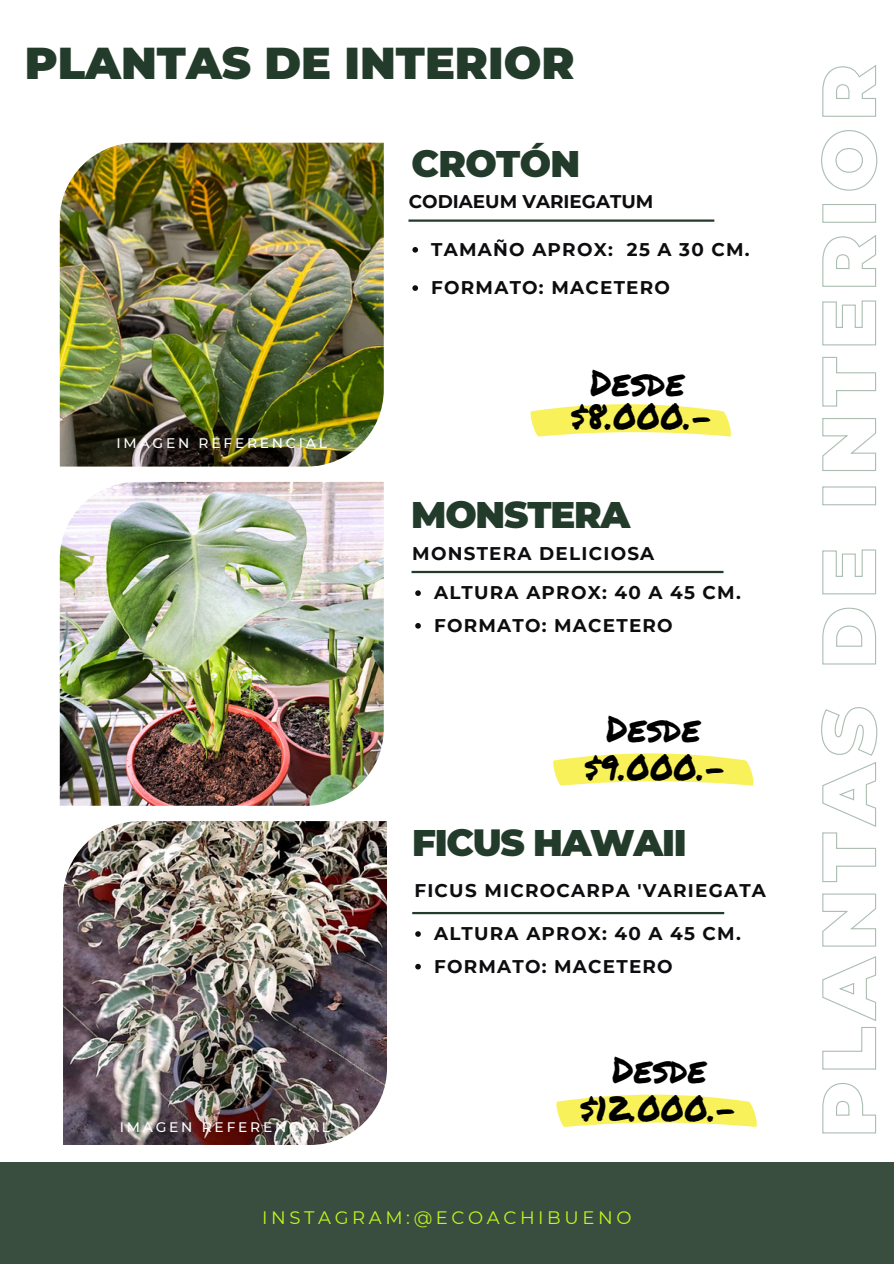
<style>
.page{position:relative;width:894px;height:1264px;background:#fff}
.page>*{position:absolute;margin:0;border:0;box-sizing:border-box;transform-origin:0 0}
.t1{font:900 44.55px "Montserrat";color:#233b2a}
.t2{font:900 37.05px "Montserrat";letter-spacing:-.03em;color:#233b2a}
.t3{font:36.3px "Permanent Marker";color:#000}
.t4{font:34.2px "Permanent Marker";color:#000}
.t5{font:700 18.3px/38.2px "Montserrat";letter-spacing:.065em;color:#0d0d10}
.t6{font:700 18.3px "Montserrat";color:#0d0d10}
.t7{font:18px "Montserrat";letter-spacing:.2em;color:#c0f718}
.t8{font:500 13.8px "Montserrat";letter-spacing:.2em;color:#fff}
</style>
<div class="page">
<div style="left:0;top:1162px;width:893px;height:101px;background:#394e3f"></div>
<img style="left:60px;top:482px;width:323px;height:323px">
<img style="left:60px;top:143px;width:323px;height:323px">
<hr style="left:408px;top:219px;width:306px;height:3px;background:#233b2a">
<svg style="left:412px;top:247px;width:6px;height:6px"></svg>
<svg style="left:412px;top:285px;width:6px;height:6px"></svg>
<hr style="left:411px;top:571px;width:312px;height:2px;background:#233b2a">
<svg style="left:530px;top:404px;width:201px;height:32px"></svg>
<svg style="left:553px;top:753px;width:201px;height:32px"></svg>
<svg style="left:821px;top:65px;width:56px;height:1068px"></svg>
<img style="left:63px;top:821px;width:324px;height:323px">
<hr style="left:412px;top:912px;width:312px;height:2px;background:#233b2a">
<svg style="left:415px;top:931px;width:6px;height:5px"></svg>
<svg style="left:415px;top:963px;width:6px;height:6px"></svg>
<svg style="left:556px;top:1094px;width:201px;height:32px"></svg>
<svg style="left:415px;top:590px;width:6px;height:6px"></svg>
<svg style="left:415px;top:623px;width:6px;height:5px"></svg>
<p class="t1" style="left:25px;top:36px;width:551px">PLANTAS DE INTERIOR</p>
<h3 class="t2" style="left:411px;top:141px;width:170px">CROTÓN</h3>
<h4 class="t6" style="left:408px;top:190px;width:246px">CODIAEUM VARIEGATUM</h4>
<p class="t5" style="left:431px;top:230px;width:320px">TAMAÑO APROX: 25 A 30 CM.<br>FORMATO: MACETERO</p>
<h3 class="t3" style="left:590px;top:356px;width:96px">Desde</h3>
<h5 class="t8" style="left:116px;top:435px;width:212px">IMAGEN REFERENCIAL</h5>
<h3 class="t8" style="left:120px;top:1118px;width:212px">IMAGEN REFERENCIAL</h3>
<p class="t4" style="left:570px;top:391px;width:144px">$8.000.-</p>
<p class="t2" style="left:411px;top:492px;width:221px">MONSTERA</p>
<h4 class="t5" style="left:434px;top:533px;width:308px;line-height:39.5px;text-indent:-22px">MONSTERA DELICIOSA<br>ALTURA APROX: 40 A 45 CM.</h4>
<p class="t5" style="left:434px;top:606px;width:240px">FORMATO: MACETERO</p>
<h5 class="t3" style="left:606px;top:701px;width:96px">Desde</h5>
<p class="t4" style="left:583px;top:741px;width:144px">$9.000.-</p>
<h4 class="t2" style="left:412px;top:819px;width:276px">FICUS HAWAII</h4>
<h5 class="t5" style="left:414px;top:871px;width:353px">FICUS MICROCARPA 'VARIEGATA</h5>
<p class="t5" style="left:434px;top:917px;width:308px;line-height:32.7px">ALTURA APROX: 40 A 45 CM.<br>FORMATO: MACETERO</p>
<h4 class="t3" style="left:612px;top:1042px;width:96px">Desde</h4>
<p class="t4" style="left:579px;top:1082px;width:159px">$12.000.-</p>
<p class="t7" style="left:262px;top:1206px;width:371px">INSTAGRAM:@ECOACHIBUENO</p>
</div>
